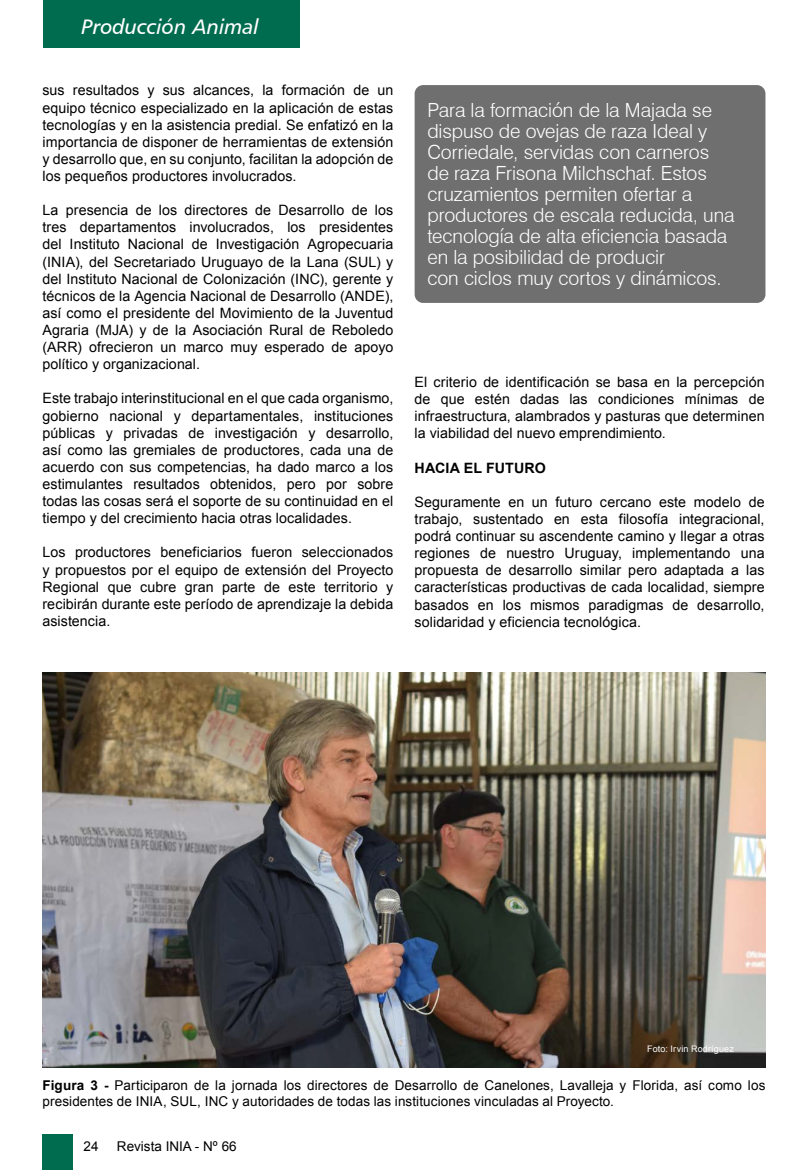
<style>
.page{position:relative;width:808px;height:1170px;background:#fff}
.page>*{position:absolute;margin:0;border:0;box-sizing:border-box;transform-origin:0 0}
.t1{font:21px "Humanist 777 BT Italic B";color:#fff}
.t2{font:300 19.5px/21px "Swiss 721 BT";letter-spacing:-.005em;color:#fff}
.t3{font:14.25px/17.1px "Arial";letter-spacing:.005em;color:#000;text-align:justify}
.t4{font:700 14.25px "Arial";letter-spacing:.005em;color:#000}
.t5{font:13.5px/16.2px "Arial";letter-spacing:.005em;color:#000}
.t6{font:9px "Arial";letter-spacing:.02em;color:#fff}
.s1{font-weight:700}
</style>
<div class="page">
<div style="left:43px;top:0;width:257px;height:47px;background:#006c4f"></div>
<div style="left:43px;top:1134px;width:30px;height:35px;background:#006c4f"></div>
<div style="left:415px;top:85px;width:350px;height:218px;background:#706f6f;border-radius:9px"></div>
<img style="left:43px;top:672px;width:722px;height:395px">
<h1 class="t1" style="left:81px;top:13px;width:179px">Producción Animal</h1>
<p class="t3" style="left:43px;top:82px;width:352px">sus resultados y sus alcances, la formación de un equipo técnico especializado en la aplicación de estas tecnologías y en la asistencia predial. Se enfatizó en la importancia de disponer de herramientas de extensión y desarrollo que, en su conjunto, facilitan la adopción de los pequeños productores involucrados.</p>
<p class="t3" style="left:43px;top:202px;width:352px">La presencia de los directores de Desarrollo de los tres departamentos involucrados, los presidentes del Instituto Nacional de Investigación Agropecuaria (INIA), del Secretariado Uruguayo de la Lana (SUL) y del Instituto Nacional de Colonización (INC), gerente y técnicos de la Agencia Nacional de Desarrollo (ANDE), así como el presidente del Movimiento de la Juventud Agraria (MJA) y de la Asociación Rural de Reboledo (ARR) ofrecieron un marco muy esperado de apoyo político y organizacional.</p>
<p class="t3" style="left:43px;top:390px;width:352px">Este trabajo interinstitucional en el que cada organismo, gobierno nacional y departamentales, instituciones públicas y privadas de investigación y desarrollo, así como las gremiales de productores, cada una de acuerdo con sus competencias, ha dado marco a los estimulantes resultados obtenidos, pero por sobre todas las cosas será el soporte de su continuidad en el tiempo y del crecimiento hacia otras localidades.</p>
<p class="t3" style="left:43px;top:544px;width:352px">Los productores beneficiarios fueron seleccionados y propuestos por el equipo de extensión del Proyecto Regional que cubre gran parte de este territorio y recibirán durante este período de aprendizaje la debida asistencia.</p>
<p class="t2" style="left:427px;top:100px;width:309px">Para la formación de la Majada se dispuso de ovejas de raza Ideal y Corriedale, servidas con carneros de raza Frisona Milchschaf. Estos cruzamientos permiten ofertar a productores de escala reducida, una tecnología de alta eficiencia basada en la posibilidad de producir<br>con ciclos muy cortos y dinámicos.</p>
<p class="t3" style="left:415px;top:374px;width:351px">El criterio de identificación se basa en la percepción de que estén dadas las condiciones mínimas de infraestructura, alambrados y pasturas que determinen la viabilidad del nuevo emprendimiento.</p>
<p class="t4" style="left:415px;top:458px;width:133px">HACIA EL FUTURO</p>
<p class="t3" style="left:415px;top:493px;width:351px">Seguramente en un futuro cercano este modelo de trabajo, sustentado en esta filosofía integracional, podrá continuar su ascendente camino y llegar a otras regiones de nuestro Uruguay, implementando una propuesta de desarrollo similar pero adaptada a las características productivas de cada localidad, siempre basados en los mismos paradigmas de desarrollo, solidaridad y eficiencia tecnológica.</p>
<p class="t6" style="left:647px;top:1042px;width:88px">Foto: Irvin Rodríguez</p>
<p class="t5" style="left:43px;top:1077px;width:724px"><span class="s1">Figura 3 -</span> Participaron de la jornada los directores de Desarrollo de Canelones, Lavalleja y Florida, así como los presidentes de INIA, SUL, INC y autoridades de todas las instituciones vinculadas al Proyecto.</p>
<p class="t5" style="left:84px;top:1138px;width:17px">24</p>
<p class="t5" style="left:117px;top:1138px;width:121px">Revista INIA - Nº 66</p>
</div>
